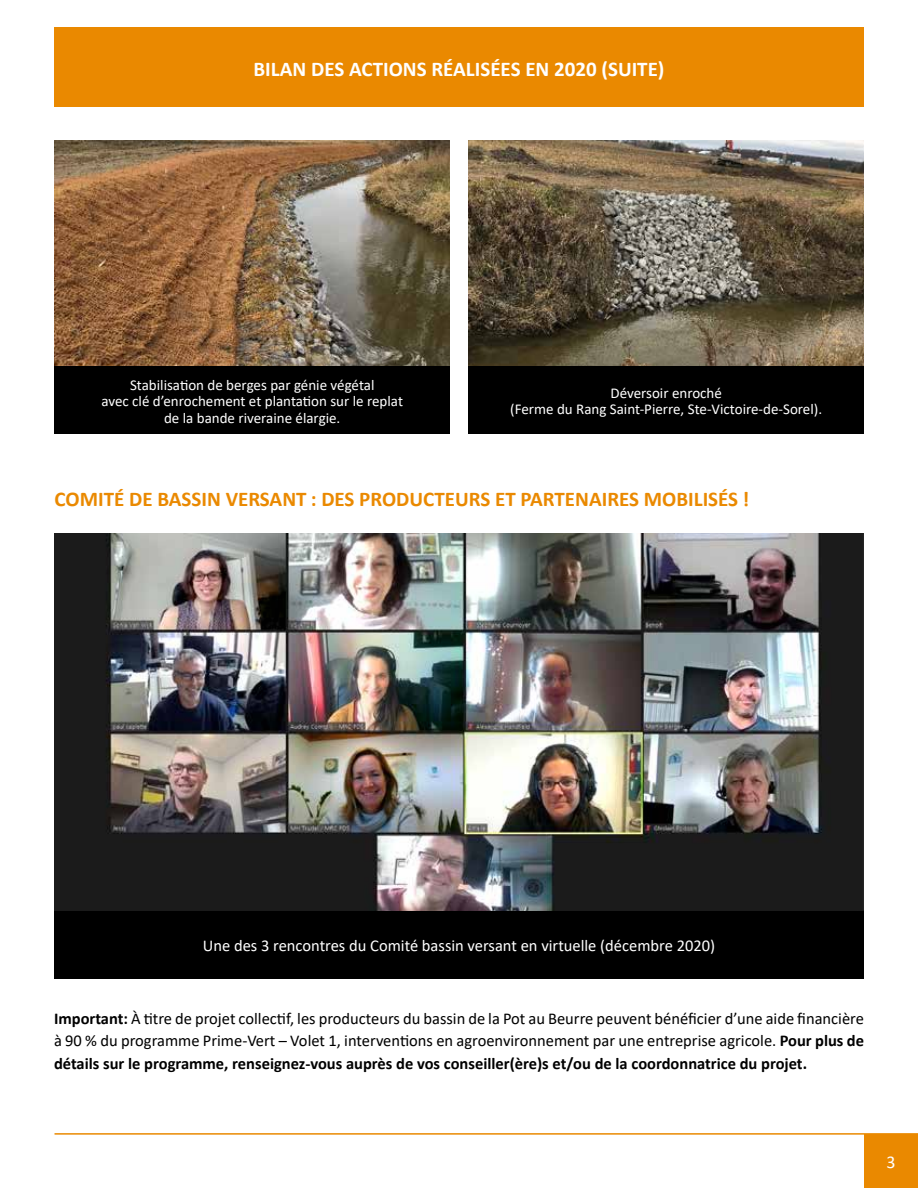
<style>
.page{position:relative;width:918px;height:1188px;background:#fff}
.page>*{position:absolute;margin:0;border:0;box-sizing:border-box;transform-origin:0 0}
.t1{font:700 21px "Calibri";color:#ea8900}
.t2{font:700 21px "Calibri";color:#fff}
.t3{font:18px "Calibri";color:#fff}
.t4{font:16.5px/22.5px "Calibri";color:#000;text-align:justify}
.t5{font:16.5px "Calibri";color:#fff}
.t6{font:15px/16.5px "Calibri";color:#fff;text-align:center}
.s1{font-weight:700}
</style>
<div class="page">
<div style="left:864px;top:1134px;width:54px;height:54px;background:#ea8900"></div>
<hr style="left:55px;top:1133px;width:863px;height:2px;background:#ea8900">
<img style="left:468px;top:140px;width:396px;height:227px">
<div style="left:54px;top:910px;width:810px;height:69px;background:#000"></div>
<div style="left:54px;top:27px;width:810px;height:80px;background:#ea8900"></div>
<img style="left:54px;top:534px;width:810px;height:376px">
<img style="left:54px;top:140px;width:396px;height:227px">
<div style="left:54px;top:367px;width:396px;height:67px;background:#000"></div>
<div style="left:468px;top:367px;width:396px;height:67px;background:#000"></div>
<p class="t2" style="left:254px;top:54px;width:412px">BILAN DES ACTIONS RÉALISÉES EN 2020 (SUITE)</p>
<p class="t6" style="left:102px;top:376px;width:303px">Stabilisation de berges par génie végétal<br>avec clé d’enrochement et plantation sur le replat de la bande riveraine élargie.</p>
<p class="t6" style="left:510px;top:384px;width:313px">Déversoir enroché<br>(Ferme du Rang Saint-Pierre, Ste-Victoire-de-Sorel).</p>
<p class="t1" style="left:55px;top:485px;width:696px">COMITÉ DE BASSIN VERSANT : DES PRODUCTEURS ET PARTENAIRES MOBILISÉS !</p>
<p class="t5" style="left:203px;top:934px;width:514px">Une des 3 rencontres du Comité bassin versant en virtuelle (décembre 2020)</p>
<p class="t4" style="left:54px;top:1007px;width:811px"><span class="s1">Important:</span> À titre de projet collectif, les producteurs du bassin de la Pot au Beurre peuvent bénéficier d’une aide financière à 90 % du programme Prime-Vert – Volet 1, interventions en agroenvironnement par une entreprise agricole. <span class="s1">Pour plus de détails sur le programme, renseignez-vous auprès de vos conseiller(ère)s et/ou de la coordonnatrice du projet.</span></p>
<p class="t3" style="left:886px;top:1149px;width:11px">3</p>
</div>
